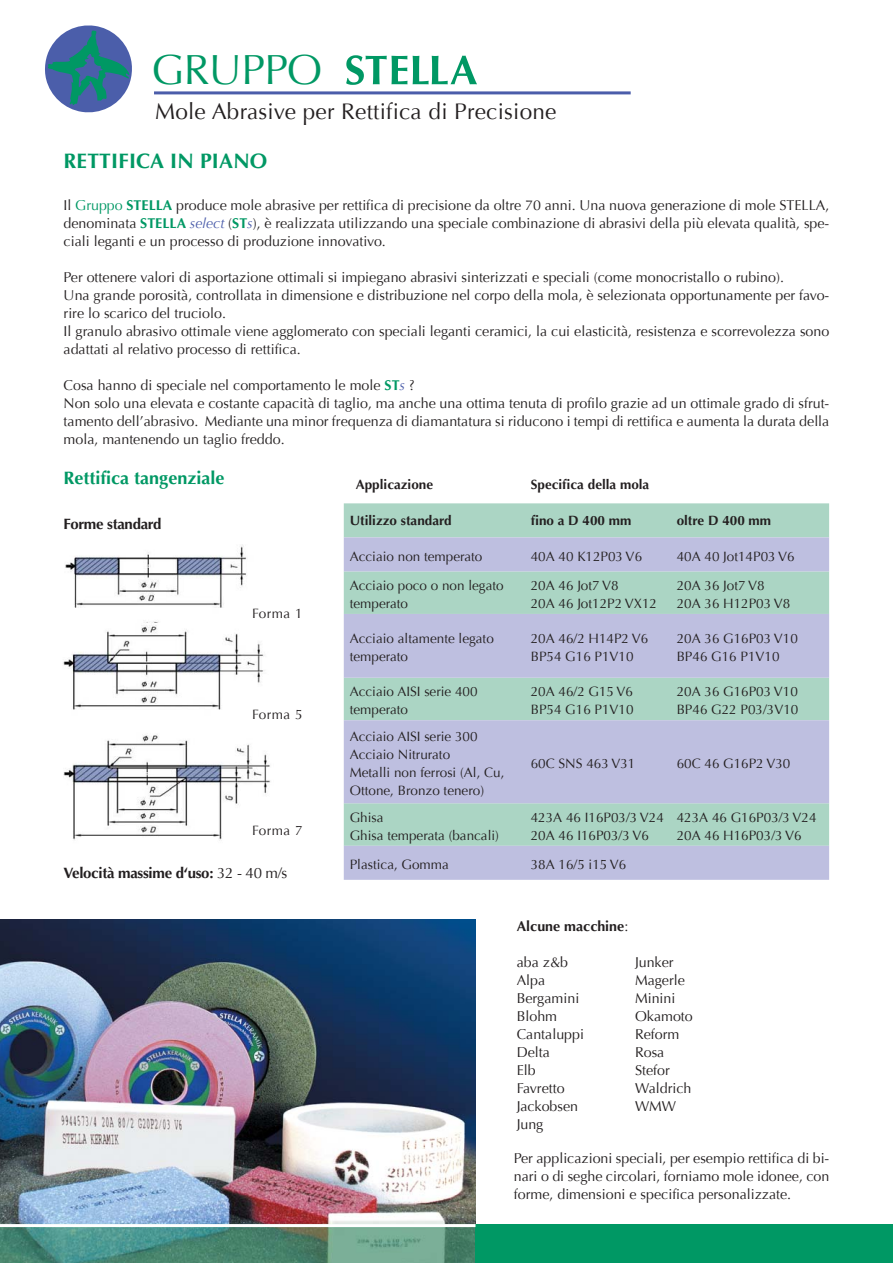
<style>
.page{position:relative;width:893px;height:1263px;background:#fff}
.page>*{position:absolute;margin:0;border:0;box-sizing:border-box;transform-origin:0 0}
.t1{font:42px "Optima";letter-spacing:-.01em;color:#009864}
.t2{font:22.5px "Optima";letter-spacing:.01em;color:#231f20}
.t3{font:700 21px "Optima";letter-spacing:.01em;color:#009864}
.t4{font:700 18px "Optima";color:#009864}
.t5{font:700 15px "Optima";letter-spacing:-.02em;color:#231f20}
.t6{font:14.25px/18px "Optima";color:#231f20}
.t7{font:700 14.25px "Optima";color:#231f20}
.t8{font:13.5px/18px "Optima";color:#231f20}
.t9{font:700 13.5px "Optima";color:#231f20}
.s1{color:#009864}
.s2{font-weight:700;color:#009864}
.s3{font-style:italic;color:#4b5daa}
.s4{font-weight:400}
</style>
<div class="page">
<img style="left:0;top:920px;width:475px;height:343px">
<img style="left:64px;top:735px;width:207px;height:106px">
<img style="left:63px;top:622px;width:202px;height:88px">
<img style="left:65px;top:544px;width:182px;height:78px">
<div style="left:344px;top:503px;width:485px;height:34px;background:#abd5c4"></div>
<svg style="left:344px;top:537px;width:485px;height:343px;fill:#bebfe0"></svg>
<div style="left:475px;top:1224px;width:417px;height:39px;background:#009864"></div>
<hr style="left:0;top:1224px;width:475px;height:3px;background:#fff">
<hr style="left:154px;top:91px;width:476px;height:3px;background:#4b5daa">
<svg style="left:346px;top:55px;width:131px;height:30px"></svg>
<svg style="left:45px;top:25px;width:87px;height:88px"></svg>
<h1 class="t1" style="left:152px;top:46px;width:172px">GRUPPO</h1>
<h2 class="t2" style="left:155px;top:98px;width:403px">Mole Abrasive per Rettifica di Precisione</h2>
<h3 class="t3" style="left:64px;top:152px;width:205px">RETTIFICA IN PIANO</h3>
<p class="t6" style="left:64px;top:196px;width:767px;text-align:justify">Il <span class="s1">Gruppo</span> <span class="s2">STELLA</span> produce mole abrasive per rettifica di precisione da oltre 70 anni. Una nuova generazione di mole STELLA, denominata <span class="s2">STELLA</span> <span class="s3">select</span> (<span class="s2">ST</span><span class="s3">s</span>), è realizzata utilizzando una speciale combinazione di abrasivi della più elevata qualità, spe&shy;ciali leganti e un processo di produzione innovativo.</p>
<p class="t6" style="left:64px;top:268px;width:767px">Per ottenere valori di asportazione ottimali si impiegano abrasivi sinterizzati e speciali (come monocristallo o rubino).<br>Una grande porosità, controllata in dimensione e distribuzione nel corpo della mola, è selezionata opportunamente per favo&shy;rire lo scarico del truciolo.<br>Il granulo abrasivo ottimale viene agglomerato con speciali leganti ceramici, la cui elasticità, resistenza e scorrevolezza sono adattati al relativo processo di rettifica.</p>
<p class="t6" style="left:64px;top:376px;width:767px">Cosa hanno di speciale nel comportamento le mole <span class="s2">ST</span><span class="s3">s</span> ?<br>Non solo una elevata e costante capacità di taglio, ma anche una ottima tenuta di profilo grazie ad un ottimale grado di sfrut&shy;tamento dell’abrasivo. Mediante una minor frequenza di diamantatura si riducono i tempi di rettifica e aumenta la durata della mola, mantenendo un taglio freddo.</p>
<p class="t4" style="left:64px;top:470px;width:162px">Rettifica tangenziale</p>
<p class="t5" style="left:64px;top:518px;width:99px">Forme standard</p>
<p class="t8" style="left:252px;top:604px;width:52px">Forma 1</p>
<p class="t8" style="left:252px;top:706px;width:52px">Forma 5</p>
<p class="t8" style="left:252px;top:822px;width:52px">Forma 7</p>
<p class="t5" style="left:64px;top:867px;width:225px">Velocità massime d‘uso: <span class="s4">32 - 40 m/s</span></p>
<p class="t9" style="left:356px;top:479px;width:79px">Applicazione</p>
<p class="t9" style="left:530px;top:479px;width:120px">Specifica della mola</p>
<p class="t9" style="left:350px;top:515px;width:103px">Utilizzo standard</p>
<p class="t9" style="left:530px;top:515px;width:102px">fino a D 400 mm</p>
<p class="t9" style="left:676px;top:515px;width:96px">oltre D 400 mm</p>
<p class="t8" style="left:350px;top:547px;width:134px">Acciaio non temperato</p>
<p class="t8" style="left:530px;top:547px;width:113px">40A 40 K12P03 V6</p>
<p class="t8" style="left:676px;top:547px;width:119px">40A 40 Jot14P03 V6</p>
<p class="t8" style="left:350px;top:576px;width:155px">Acciaio poco o non legato temperato</p>
<p class="t8" style="left:530px;top:576px;width:128px">20A 46 Jot7 V8<br>20A 46 Jot12P2 VX12</p>
<p class="t8" style="left:676px;top:576px;width:115px">20A 36 Jot7 V8<br>20A 36 H12P03 V8</p>
<p class="t8" style="left:350px;top:630px;width:146px">Acciaio altamente legato temperato</p>
<p class="t8" style="left:530px;top:630px;width:119px">20A 46/2 H14P2 V6<br>BP54 G16 P1V10</p>
<p class="t8" style="left:676px;top:630px;width:123px">20A 36 G16P03 V10<br>BP46 G16 P1V10</p>
<p class="t8" style="left:350px;top:683px;width:129px">Acciaio AISI serie 400 temperato</p>
<p class="t8" style="left:530px;top:683px;width:104px">20A 46/2 G15 V6<br>BP54 G16 P1V10</p>
<p class="t8" style="left:676px;top:683px;width:123px">20A 36 G16P03 V10<br>BP46 G22 P03/3V10</p>
<p class="t8" style="left:350px;top:728px;width:156px">Acciaio AISI serie 300<br>Acciaio Nitrurato<br>Metalli non ferrosi (Al, Cu,<br>Ottone, Bronzo tenero)</p>
<p class="t8" style="left:530px;top:755px;width:106px">60C SNS 463 V31</p>
<p class="t8" style="left:676px;top:755px;width:115px">60C 46 G16P2 V30</p>
<p class="t8" style="left:350px;top:808px;width:151px">Ghisa<br>Ghisa temperata (bancali)</p>
<p class="t8" style="left:530px;top:808px;width:135px">423A 46 I16P03/3 V24<br>20A 46 I16P03/3 V6</p>
<p class="t8" style="left:676px;top:808px;width:141px">423A 46 G16P03/3 V24<br>20A 46 H16P03/3 V6</p>
<p class="t8" style="left:350px;top:856px;width:101px">Plastica, Gomma</p>
<p class="t8" style="left:530px;top:856px;width:97px">38A 16/5 i15 V6</p>
<p class="t7" style="left:516px;top:920px;width:113px">Alcune macchine<span class="s4">:</span></p>
<p class="t6" style="left:516px;top:953px;width:69px">aba z&amp;b<br>Alpa<br>Bergamini<br>Blohm<br>Cantaluppi<br>Delta<br>Elb<br>Favretto<br>Jackobsen<br>Jung</p>
<p class="t6" style="left:514px;top:1149px;width:317px;text-align:justify">Per applicazioni speciali, per esempio rettifica di bi&shy;nari o di seghe circolari, forniamo mole idonee, con forme, dimensioni e specifica personalizzate.</p>
<p class="t6" style="left:635px;top:953px;width:59px">Junker<br>Magerle<br>Minini<br>Okamoto<br>Reform<br>Rosa<br>Stefor<br>Waldrich<br>WMW</p>
</div>
